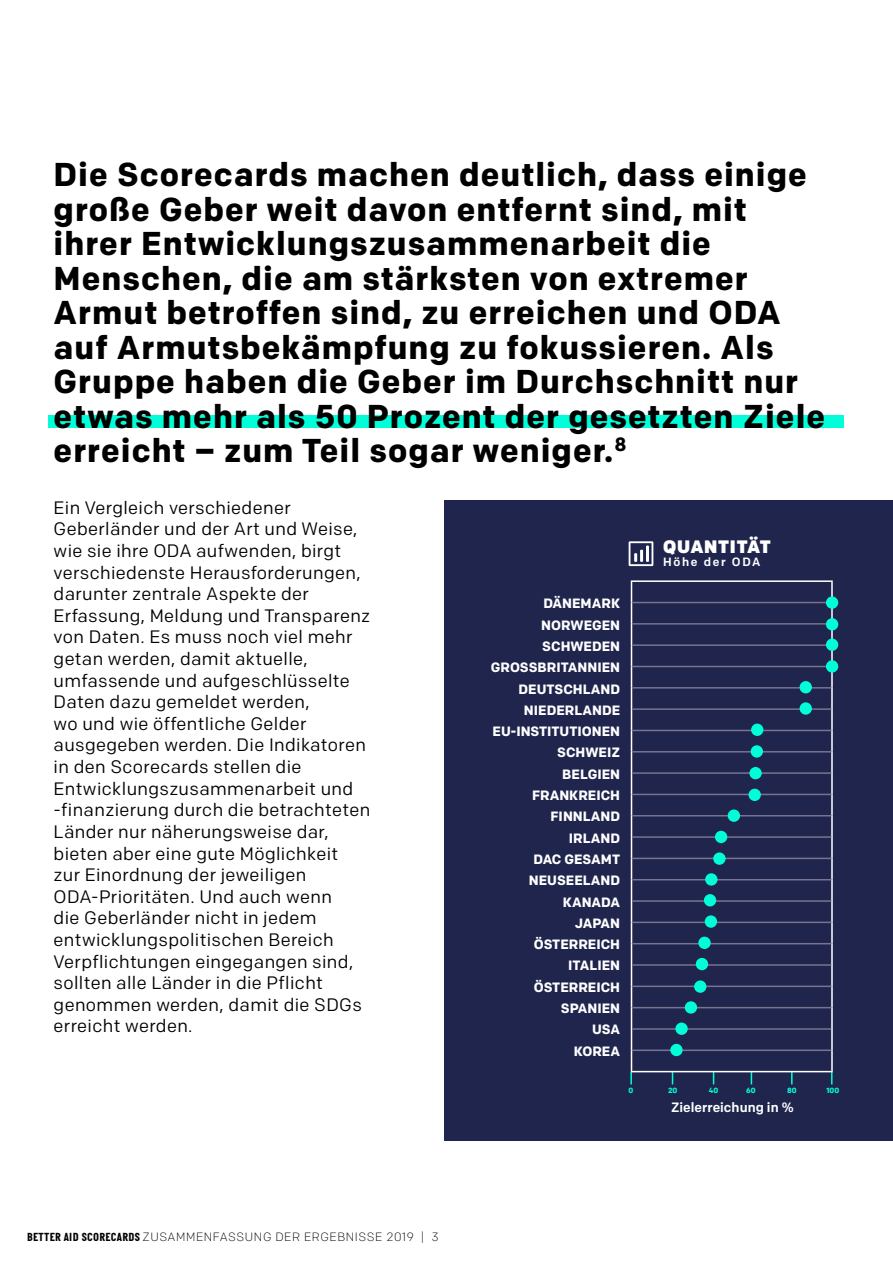
<style>
.page{position:relative;width:893px;height:1263px;background:#fff}
.page>*{position:absolute;margin:0;border:0;box-sizing:border-box;transform-origin:0 0}
.t1{font:700 33px/34.5px "Colfax";letter-spacing:.03em;color:#000}
.t2{font:18px/21.6px "Colfax";letter-spacing:.02em;color:#000}
.t3{font:900 18px "Colfax";letter-spacing:.04em;color:#fff}
.t4{font:700 13.5px/21.3px "Colfax";color:#fff;text-align:right}
.t5{font:500 13.5px "Colfax";color:#fff}
.t6{font:300 12px "Colfax";letter-spacing:.05em;color:#000}
.t7{font:500 12px "Colfax";letter-spacing:.14em;color:#fff}
.t8{font:700 7.5px "Colfax";color:#00ffd9}
.s1{font-family:"Italian Plate No 2";font-weight:700}
</style>
<div class="page">
<div style="left:48px;top:415px;width:796px;height:13px;background:#00ffd9"></div>
<div style="left:444px;top:500px;width:449px;height:640px;background:#20254e"></div>
<svg style="left:672px;top:1072px;width:1px;height:12px"></svg>
<svg style="left:713px;top:1072px;width:1px;height:12px"></svg>
<svg style="left:751px;top:1072px;width:1px;height:12px"></svg>
<svg style="left:791px;top:1072px;width:2px;height:12px"></svg>
<svg style="left:831px;top:1072px;width:1px;height:12px"></svg>
<svg style="left:629px;top:541px;width:24px;height:25px"></svg>
<hr style="left:631px;top:580px;width:202px;height:2px;background:#fff">
<hr style="left:831px;top:582px;width:2px;height:20px;background:#fff">
<hr style="left:831px;top:602px;width:2px;height:22px;background:#fff">
<hr style="left:831px;top:624px;width:2px;height:21px;background:#fff">
<hr style="left:831px;top:645px;width:2px;height:21px;background:#fff">
<hr style="left:831px;top:666px;width:2px;height:22px;background:#fff">
<hr style="left:831px;top:688px;width:2px;height:21px;background:#fff">
<hr style="left:831px;top:709px;width:2px;height:21px;background:#fff">
<hr style="left:831px;top:730px;width:2px;height:22px;background:#fff">
<hr style="left:831px;top:752px;width:2px;height:21px;background:#fff">
<hr style="left:831px;top:773px;width:2px;height:21px;background:#fff">
<hr style="left:831px;top:794px;width:2px;height:22px;background:#fff">
<hr style="left:831px;top:816px;width:2px;height:21px;background:#fff">
<hr style="left:831px;top:837px;width:2px;height:21px;background:#fff">
<hr style="left:831px;top:858px;width:2px;height:22px;background:#fff">
<hr style="left:831px;top:880px;width:2px;height:21px;background:#fff">
<hr style="left:831px;top:901px;width:2px;height:21px;background:#fff">
<hr style="left:831px;top:922px;width:2px;height:22px;background:#fff">
<hr style="left:831px;top:944px;width:2px;height:21px;background:#fff">
<hr style="left:831px;top:965px;width:2px;height:21px;background:#fff">
<hr style="left:831px;top:986px;width:2px;height:22px;background:#fff">
<hr style="left:831px;top:1008px;width:2px;height:21px;background:#fff">
<hr style="left:632px;top:602px;width:199px;height:1px;background:#78738e">
<hr style="left:632px;top:623px;width:199px;height:2px;background:#78738e">
<hr style="left:632px;top:644px;width:199px;height:2px;background:#78738e">
<hr style="left:632px;top:666px;width:199px;height:1px;background:#78738e">
<hr style="left:632px;top:687px;width:199px;height:1px;background:#78738e">
<hr style="left:632px;top:708px;width:199px;height:2px;background:#78738e">
<hr style="left:632px;top:730px;width:199px;height:1px;background:#78738e">
<hr style="left:632px;top:751px;width:199px;height:1px;background:#78738e">
<hr style="left:632px;top:772px;width:199px;height:2px;background:#78738e">
<hr style="left:632px;top:794px;width:199px;height:1px;background:#78738e">
<hr style="left:632px;top:815px;width:199px;height:1px;background:#78738e">
<hr style="left:632px;top:836px;width:199px;height:2px;background:#78738e">
<hr style="left:632px;top:858px;width:199px;height:1px;background:#78738e">
<hr style="left:632px;top:879px;width:199px;height:1px;background:#78738e">
<hr style="left:632px;top:900px;width:199px;height:2px;background:#78738e">
<hr style="left:632px;top:922px;width:199px;height:1px;background:#78738e">
<hr style="left:632px;top:943px;width:199px;height:1px;background:#78738e">
<hr style="left:632px;top:964px;width:199px;height:2px;background:#78738e">
<hr style="left:632px;top:985px;width:199px;height:2px;background:#78738e">
<hr style="left:632px;top:1007px;width:199px;height:1px;background:#78738e">
<hr style="left:632px;top:1028px;width:199px;height:2px;background:#78738e">
<hr style="left:831px;top:1029px;width:2px;height:21px;background:#fff">
<hr style="left:632px;top:1049px;width:199px;height:2px;background:#78738e">
<svg style="left:630px;top:582px;width:2px;height:502px"></svg>
<hr style="left:831px;top:1050px;width:2px;height:21px;background:#fff">
<hr style="left:631px;top:1071px;width:202px;height:1px;background:#fff">
<div style="left:826px;top:596px;width:12px;height:13px;background:#00ffd9;border-radius:50%"></div>
<div style="left:826px;top:618px;width:12px;height:12px;background:#00ffd9;border-radius:50%"></div>
<div style="left:826px;top:638px;width:12px;height:13px;background:#00ffd9;border-radius:50%"></div>
<div style="left:826px;top:660px;width:12px;height:12px;background:#00ffd9;border-radius:50%"></div>
<div style="left:800px;top:681px;width:12px;height:12px;background:#00ffd9;border-radius:50%"></div>
<div style="left:800px;top:702px;width:12px;height:13px;background:#00ffd9;border-radius:50%"></div>
<div style="left:751px;top:724px;width:12px;height:12px;background:#00ffd9;border-radius:50%"></div>
<div style="left:751px;top:745px;width:12px;height:13px;background:#00ffd9;border-radius:50%"></div>
<div style="left:749px;top:767px;width:13px;height:12px;background:#00ffd9;border-radius:50%"></div>
<div style="left:748px;top:789px;width:13px;height:12px;background:#00ffd9;border-radius:50%"></div>
<div style="left:728px;top:809px;width:12px;height:13px;background:#00ffd9;border-radius:50%"></div>
<div style="left:715px;top:831px;width:12px;height:12px;background:#00ffd9;border-radius:50%"></div>
<div style="left:713px;top:852px;width:13px;height:13px;background:#00ffd9;border-radius:50%"></div>
<div style="left:705px;top:873px;width:12px;height:13px;background:#00ffd9;border-radius:50%"></div>
<div style="left:704px;top:894px;width:12px;height:12px;background:#00ffd9;border-radius:50%"></div>
<div style="left:705px;top:915px;width:12px;height:13px;background:#00ffd9;border-radius:50%"></div>
<div style="left:698px;top:937px;width:13px;height:12px;background:#00ffd9;border-radius:50%"></div>
<div style="left:696px;top:958px;width:12px;height:12px;background:#00ffd9;border-radius:50%"></div>
<div style="left:694px;top:980px;width:12px;height:13px;background:#00ffd9;border-radius:50%"></div>
<div style="left:685px;top:1001px;width:12px;height:13px;background:#00ffd9;border-radius:50%"></div>
<div style="left:675px;top:1022px;width:13px;height:13px;background:#00ffd9;border-radius:50%"></div>
<div style="left:670px;top:1044px;width:13px;height:12px;background:#00ffd9;border-radius:50%"></div>
<p class="t1" style="left:54px;top:157px;width:773px">Die Scorecards machen deutlich, dass einige große Geber weit davon entfernt sind, mit ihrer Entwicklungszusammenarbeit die Menschen, die am stärksten von extremer Armut betroffen sind, zu erreichen und ODA auf Armutsbekämpfung zu fokussieren. Als Gruppe haben die Geber im Durchschnitt nur etwas mehr als 50 Prozent der gesetzten Ziele erreicht – zum Teil sogar weniger.<sup>8</sup></p>
<p class="t2" style="left:54px;top:497px;width:318px">Ein Vergleich verschiedener<br>Geberländer und der Art und Weise, wie sie ihre ODA aufwenden, birgt verschiedenste Herausforderungen, darunter zentrale Aspekte der<br>Erfassung, Meldung und Transparenz von Daten. Es muss noch viel mehr getan werden, damit aktuelle, umfassende und aufgeschlüsselte<br>Daten dazu gemeldet werden,<br>wo und wie öffentliche Gelder ausgegeben werden. Die Indikatoren in den Scorecards stellen die<br>Entwicklungszusammenarbeit und -finanzierung durch die betrachteten<br>Länder nur näherungsweise dar, bieten aber eine gute Möglichkeit<br>zur Einordnung der jeweiligen<br>ODA-Prioritäten. Und auch wenn<br>die Geberländer nicht in jedem entwicklungspolitischen Bereich<br>Verpflichtungen eingegangen sind, sollten alle Länder in die Pflicht genommen werden, damit die SDGs erreicht werden.</p>
<p class="t6" style="left:27px;top:1229px;width:413px"><span class="s1">BETTER AID SCORECARDS</span> ZUSAMMENFASSUNG DER ERGEBNISSE 2019 | 3</p>
<p class="t4" style="left:491px;top:593px;width:131px">DÄNEMARK<br>NORWEGEN<br>SCHWEDEN<br>GROSSBRITANNIEN<br>DEUTSCHLAND<br>NIEDERLANDE<br>EU-INSTITUTIONEN<br>SCHWEIZ<br>BELGIEN<br>FRANKREICH<br>FINNLAND<br>IRLAND<br>DAC GESAMT<br>NEUSEELAND<br>KANADA<br>JAPAN<br>ÖSTERREICH<br>ITALIEN<br>ÖSTERREICH<br>SPANIEN<br>USA<br>KOREA</p>
<p class="t3" style="left:663px;top:535px;width:109px">QUANTITÄT</p>
<p class="t7" style="left:663px;top:555px;width:99px">Höhe der ODA</p>
<p class="t8" style="left:629px;top:1086px;width:6px">0</p>
<p class="t8" style="left:668px;top:1086px;width:11px">20</p>
<p class="t8" style="left:709px;top:1086px;width:11px">40</p>
<p class="t8" style="left:746px;top:1086px;width:11px">60</p>
<p class="t8" style="left:787px;top:1086px;width:11px">80</p>
<p class="t8" style="left:826px;top:1086px;width:14px">100</p>
<p class="t5" style="left:671px;top:1099px;width:124px">Zielerreichung in %</p>
</div>
